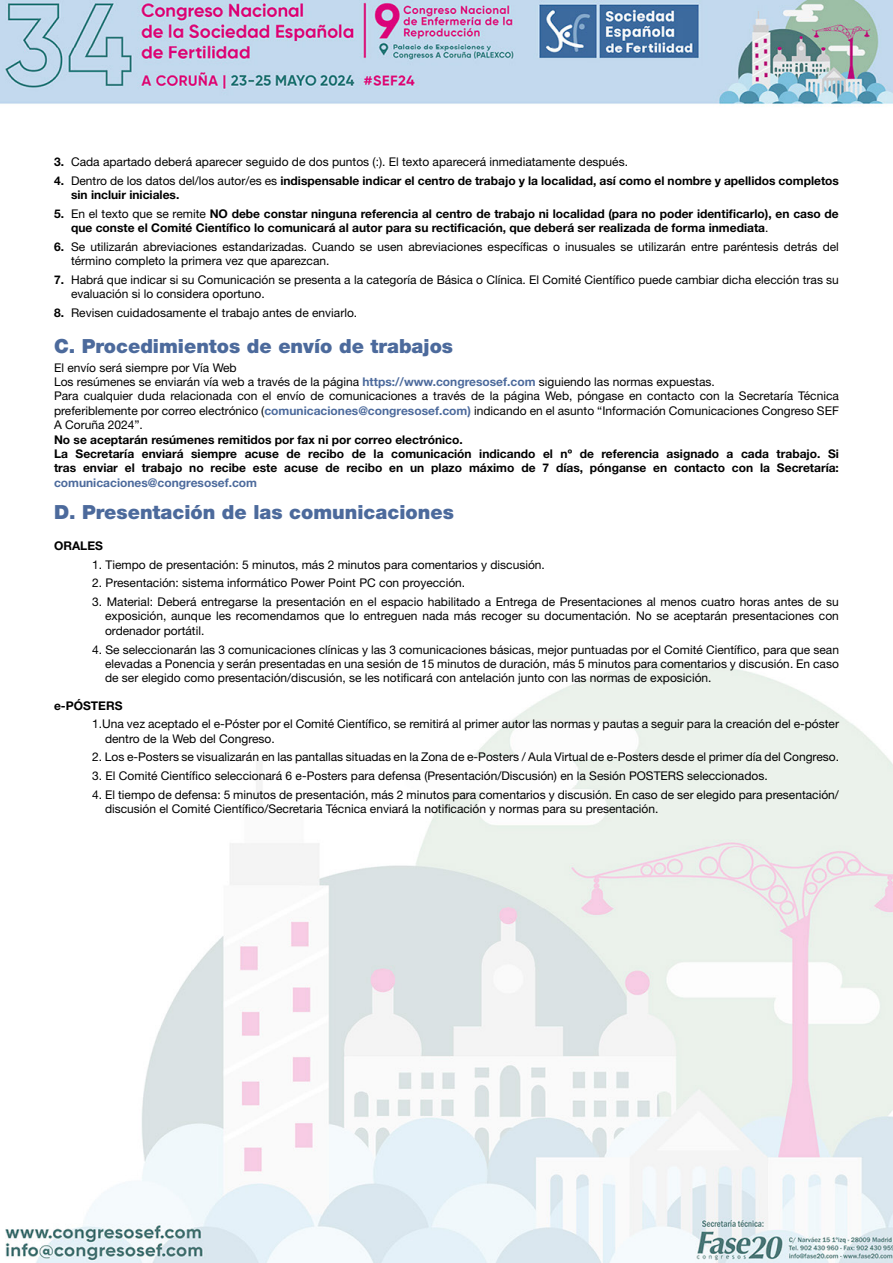
<style>
.page{position:relative;width:893px;height:1263px;background:#fff}
.page>*{position:absolute;margin:0;border:0;box-sizing:border-box;transform-origin:0 0}
.t1{font:900 19.5px "Helvetica Neue LT Std";color:#4c6a9c}
.t2{font:12px/14.4px "Helvetica Neue LT Std";color:#000}
.t3{font:700 12px/14.4px "Helvetica Neue LT Std";color:#000}
.t4{font:700 12px "Helvetica Neue LT Std";color:#4c6a9c}
.s1{font-weight:700}
.s2{font-weight:400}
.s3{font-weight:700;color:#4c6a9c}
</style>
<div class="page">
<img style="left:0;top:0;width:893px;height:1263px">
<p class="t2" style="left:54px;top:154px;width:576px"><span class="s1">3.</span> Cada apartado deberá aparecer seguido de dos puntos (:). El texto aparecerá inmediatamente después.</p>
<p class="t3" style="left:71px;top:173px;width:769px;text-indent:-17px">4. <span class="s2">Dentro de los datos del/los autor/es es</span> indispensable indicar el centro de trabajo y la localidad, así como el nombre y apellidos completos sin incluir iniciales.</p>
<p class="t3" style="left:71px;top:206px;width:769px;text-indent:-17px">5. <span class="s2">En el texto que se remite</span> NO debe constar ninguna referencia al centro de trabajo ni localidad (para no poder identificarlo), en caso de que conste el Comité Científico lo comunicará al autor para su rectificación, que deberá ser realizada de forma inmediata<span class="s2">.</span></p>
<p class="t2" style="left:71px;top:239px;width:769px;text-indent:-17px"><span class="s1">6.</span> Se utilizarán abreviaciones estandarizadas. Cuando se usen abreviaciones específicas o inusuales se utilizarán entre paréntesis detrás del término completo la primera vez que aparezcan.</p>
<p class="t2" style="left:71px;top:272px;width:769px;text-indent:-17px"><span class="s1">7.</span> Habrá que indicar si su Comunicación se presenta a la categoría de Básica o Clínica. El Comité Científico puede cambiar dicha elección tras su evaluación si lo considera oportuno.</p>
<p class="t2" style="left:54px;top:305px;width:305px"><span class="s1">8.</span> Revisen cuidadosamente el trabajo antes de enviarlo.</p>
<h1 class="t1" style="left:54px;top:334px;width:401px">C. Procedimientos de envío de trabajos</h1>
<p class="t2" style="left:54px;top:360px;width:786px">El envío será siempre por Vía Web<br>Los resúmenes se enviarán vía web a través de la página <span class="s3">https://www.congresosef.com</span> siguiendo las normas expuestas.<br>Para cualquier duda relacionada con el envío de comunicaciones a través de la página Web, póngase en contacto con la Secretaría Técnica preferiblemente por correo electrónico (<span class="s3">comunicaciones@congresosef.com)</span> indicando en el asunto “Información Comunicaciones Congreso SEF A Coruña 2024”.</p>
<p class="t3" style="left:54px;top:432px;width:786px">No se aceptarán resúmenes remitidos por fax ni por correo electrónico.<br>La Secretaría enviará siempre acuse de recibo de la comunicación indicando el nº de referencia asignado a cada trabajo. Si tras enviar el trabajo no recibe este acuse de recibo en un plazo máximo de 7 días, pónganse en contacto con la Secretaría:</p>
<p class="t4" style="left:54px;top:475px;width:205px">comunicaciones@congresosef.com</p>
<h1 class="t1" style="left:54px;top:500px;width:401px">D. Presentación de las comunicaciones</h1>
<p class="t3" style="left:54px;top:538px;width:50px">ORALES</p>
<p class="t2" style="left:92px;top:557px;width:454px">1. Tiempo de presentación: 5 minutos, más 2 minutos para comentarios y discusión.</p>
<p class="t2" style="left:92px;top:576px;width:374px">2. Presentación: sistema informático Power Point PC con proyección.</p>
<p class="t2" style="left:105px;top:594px;width:735px;text-align:justify;text-indent:-13px">3. Material: Deberá entregarse la presentación en el espacio habilitado a Entrega de Presentaciones al menos cuatro horas antes de su exposición, aunque les recomendamos que lo entreguen nada más recoger su documentación. No se aceptarán presentaciones con ordenador portátil.</p>
<p class="t2" style="left:105px;top:642px;width:735px;text-align:justify;text-indent:-13px">4. Se seleccionarán las 3 comunicaciones clínicas y las 3 comunicaciones básicas, mejor puntuadas por el Comité Científico, para que sean elevadas a Ponencia y serán presentadas en una sesión de 15 minutos de duración, más 5 minutos para comentarios y discusión. En caso de ser elegido como presentación/discusión, se les notificará con antelación junto con las normas de exposición.</p>
<p class="t3" style="left:54px;top:698px;width:70px">e-PÓSTERS</p>
<p class="t2" style="left:105px;top:716px;width:735px;text-indent:-13px">1.Una vez aceptado el e-Póster por el Comité Científico, se remitirá al primer autor las normas y pautas a seguir para la creación del e-póster dentro de la Web del Congreso.</p>
<p class="t2" style="left:92px;top:749px;width:748px">2. Los e-Posters se visualizarán en las pantallas situadas en la Zona de e-Posters / Aula Virtual de e-Posters desde el primer día del Congreso.</p>
<p class="t2" style="left:92px;top:768px;width:677px">3. El Comité Científico seleccionará 6 e-Posters para defensa (Presentación/Discusión) en la Sesión POSTERS seleccionados.</p>
<p class="t2" style="left:105px;top:787px;width:735px;text-indent:-13px">4. El tiempo de defensa: 5 minutos de presentación, más 2 minutos para comentarios y discusión. En caso de ser elegido para presentación/ discusión el Comité Científico/Secretaria Técnica enviará la notificación y normas para su presentación.</p>
</div>
